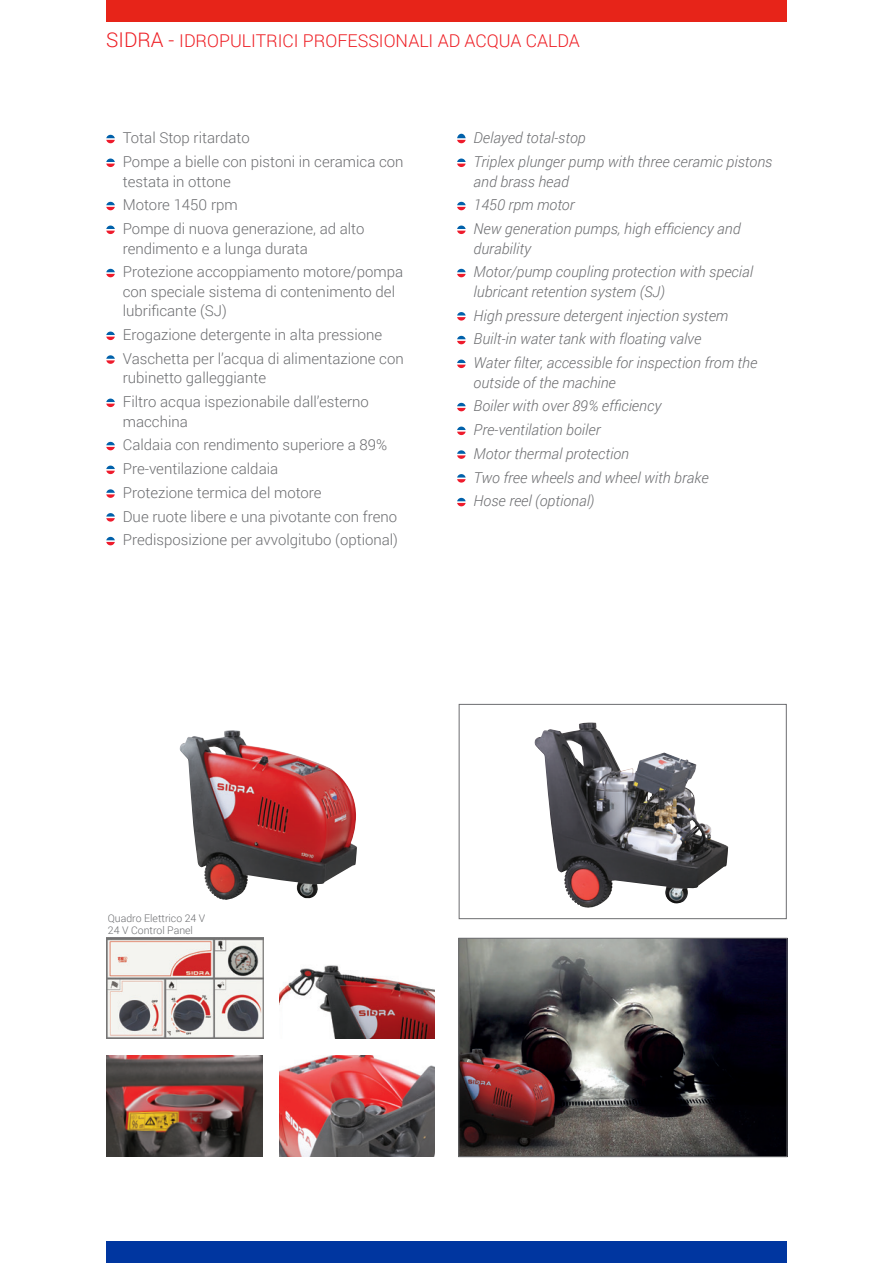
<style>
.page{position:relative;width:893px;height:1263px;background:#fff}
.page>*{position:absolute;margin:0;border:0;box-sizing:border-box;transform-origin:0 0}
.RIFERIMENTO_CAPITOLO{font:300 17.7px "Roboto";color:#ee1d23}
.t1{font:300 15px/19.5px "Roboto";color:#6c6d70}
.t2{font:italic 300 15px/19.5px "Roboto";color:#6c6d70}
.t3{font:300 10.5px "Roboto";color:#6c6d70}
.s1{font-size:20.4px}
</style>
<div class="page">
<div style="left:106px;top:0;width:681px;height:21px;background:#e72419"></div>
<div style="left:106px;top:1242px;width:681px;height:21px;background:#0036a0"></div>
<img style="left:460px;top:940px;width:325px;height:215px">
<div style="left:458px;top:938px;width:329px;height:219px;border:1px solid #6c6d70"></div>
<img style="left:534px;top:722px;width:194px;height:186px">
<div style="left:459px;top:704px;width:328px;height:215px;border:1px solid #6c6d70"></div>
<img style="left:179px;top:731px;width:178px;height:169px">
<img style="left:106px;top:1055px;width:156px;height:102px">
<img style="left:279px;top:1055px;width:156px;height:102px">
<img style="left:279px;top:965px;width:156px;height:73px">
<img style="left:106px;top:937px;width:157px;height:101px">
<svg style="left:106px;top:135px;width:9px;height:8px"></svg>
<svg style="left:106px;top:159px;width:9px;height:8px"></svg>
<svg style="left:106px;top:202px;width:9px;height:8px"></svg>
<svg style="left:106px;top:226px;width:9px;height:8px"></svg>
<svg style="left:106px;top:269px;width:9px;height:8px"></svg>
<svg style="left:106px;top:332px;width:9px;height:8px"></svg>
<svg style="left:106px;top:355px;width:9px;height:9px"></svg>
<svg style="left:106px;top:399px;width:9px;height:8px"></svg>
<svg style="left:106px;top:442px;width:9px;height:8px"></svg>
<svg style="left:106px;top:466px;width:9px;height:8px"></svg>
<svg style="left:106px;top:489px;width:9px;height:9px"></svg>
<svg style="left:106px;top:513px;width:9px;height:9px"></svg>
<svg style="left:106px;top:537px;width:9px;height:8px"></svg>
<svg style="left:457px;top:134px;width:9px;height:9px"></svg>
<svg style="left:457px;top:159px;width:9px;height:8px"></svg>
<svg style="left:457px;top:202px;width:9px;height:8px"></svg>
<svg style="left:457px;top:226px;width:9px;height:8px"></svg>
<svg style="left:457px;top:269px;width:9px;height:8px"></svg>
<svg style="left:457px;top:312px;width:9px;height:9px"></svg>
<svg style="left:457px;top:336px;width:9px;height:8px"></svg>
<svg style="left:457px;top:360px;width:9px;height:8px"></svg>
<svg style="left:457px;top:403px;width:9px;height:8px"></svg>
<svg style="left:457px;top:427px;width:9px;height:8px"></svg>
<svg style="left:457px;top:450px;width:9px;height:9px"></svg>
<svg style="left:457px;top:474px;width:9px;height:9px"></svg>
<svg style="left:457px;top:498px;width:9px;height:8px"></svg>
<p class="RIFERIMENTO_CAPITOLO" style="left:106px;top:28px;width:475px"><span class="s1">SIDRA -</span> IDROPULITRICI PROFESSIONALI AD ACQUA CALDA</p>
<p class="t1" style="left:123px;top:128px;width:128px">Total Stop ritardato</p>
<p class="t1" style="left:123px;top:151px;width:282px">Pompe a bielle con pistoni in ceramica con testata in ottone</p>
<p class="t1" style="left:123px;top:195px;width:116px">Motore 1450 rpm</p>
<p class="t1" style="left:123px;top:218px;width:243px">Pompe di nuova generazione, ad alto rendimento e a lunga durata</p>
<p class="t1" style="left:123px;top:262px;width:282px">Protezione accoppiamento motore/pompa con speciale sistema di contenimento del lubrificante (SJ)</p>
<p class="t1" style="left:123px;top:324px;width:261px">Erogazione detergente in alta pressione</p>
<p class="t1" style="left:123px;top:348px;width:282px">Vaschetta per l’acqua di alimentazione con rubinetto galleggiante</p>
<p class="t1" style="left:123px;top:391px;width:248px">Filtro acqua ispezionabile dall’esterno macchina</p>
<p class="t1" style="left:123px;top:435px;width:266px">Caldaia con rendimento superiore a 89%</p>
<p class="t1" style="left:123px;top:458px;width:157px">Pre-ventilazione caldaia</p>
<p class="t1" style="left:123px;top:482px;width:200px">Protezione termica del motore</p>
<p class="t1" style="left:123px;top:506px;width:276px">Due ruote libere e una pivotante con freno</p>
<p class="t1" style="left:123px;top:530px;width:277px">Predisposizione per avvolgitubo (optional)</p>
<p class="t2" style="left:474px;top:128px;width:114px">Delayed total-stop</p>
<p class="t2" style="left:474px;top:151px;width:300px">Triplex plunger pump with three ceramic pistons and brass head</p>
<p class="t2" style="left:474px;top:195px;width:102px">1450 rpm motor</p>
<p class="t2" style="left:474px;top:218px;width:268px">New generation pumps, high efficiency and durability</p>
<p class="t2" style="left:474px;top:262px;width:281px">Motor/pump coupling protection with special lubricant retention system (SJ)</p>
<p class="t2" style="left:474px;top:305px;width:256px">High pressure detergent injection system</p>
<p class="t2" style="left:474px;top:329px;width:229px">Built-in water tank with floating valve</p>
<p class="t2" style="left:474px;top:352px;width:285px">Water filter, accessible for inspection from the outside of the machine</p>
<p class="t2" style="left:474px;top:396px;width:189px">Boiler with over 89% efficiency</p>
<p class="t2" style="left:474px;top:419px;width:128px">Pre-ventilation boiler</p>
<p class="t2" style="left:474px;top:443px;width:157px">Motor thermal protection</p>
<p class="t2" style="left:474px;top:467px;width:236px">Two free wheels and wheel with brake</p>
<p class="t2" style="left:474px;top:491px;width:122px">Hose reel (optional)</p>
<p class="t3" style="left:108px;top:910px;width:99px">Quadro Elettrico 24 V</p>
<p class="t3" style="left:108px;top:922px;width:87px">24 V Control Panel</p>
</div>
